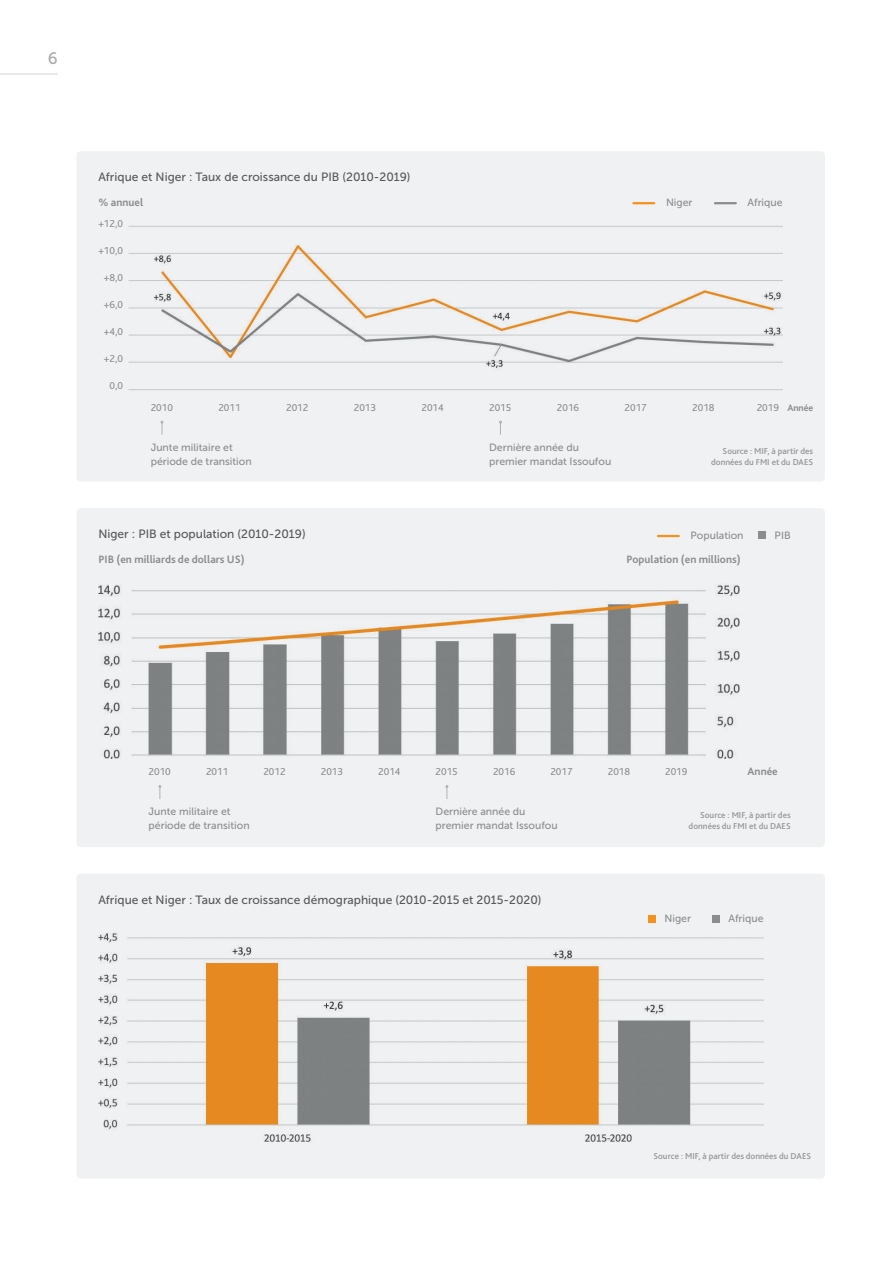
<style>
.page{position:relative;width:893px;height:1263px;background:#fff}
.page>*{position:absolute;margin:0;border:0;box-sizing:border-box;transform-origin:0 0}
.t1{font:16.5px "Museo Sans 500";color:#a8a9ad}
.t2{font:12px "Museo Sans 500";color:#57585a}
.t3{font:700 11.25px "Bliss 2";color:#8a8c8f}
.t4{font:10.5px/13.5px "Museo Sans 500";color:#8a8c8f}
.t5{font:10.5px "Bliss 2";color:#8a8c8f}
.t6{font:700 9.75px "Bliss 2";letter-spacing:-.01em;color:#8a8c8f}
.t7{font:500 9px/10.8px "Bliss 2";color:#939598;text-align:right}
</style>
<div class="page">
<hr style="left:0;top:74px;width:58px;height:1px;background:#d1d2d4">
<div style="left:77px;top:874px;width:748px;height:304px;background:#f0f1f2;border-radius:4px"></div>
<img style="left:98px;top:933px;width:665px;height:209px">
<div style="left:648px;top:915px;width:8px;height:7px;background:#f6911e"></div>
<div style="left:712px;top:915px;width:8px;height:7px;background:#8a8c8f"></div>
<div style="left:77px;top:508px;width:748px;height:339px;background:#f0f1f2;border-radius:4px"></div>
<img style="left:98px;top:585px;width:642px;height:174px">
<div style="left:758px;top:531px;width:8px;height:8px;background:#8a8c8f"></div>
<hr style="left:658px;top:535px;width:21px;height:2px;background:#f6911e">
<svg style="left:445px;top:785px;width:3px;height:14px"></svg>
<div style="left:77px;top:151px;width:748px;height:331px;background:#f0f1f2;border-radius:4px"></div>
<img style="left:128px;top:226px;width:655px;height:164px">
<hr style="left:633px;top:202px;width:21px;height:2px;background:#f6911e">
<hr style="left:715px;top:202px;width:21px;height:2px;background:#8a8c8f">
<svg style="left:499px;top:421px;width:3px;height:14px"></svg>
<svg style="left:161px;top:421px;width:3px;height:14px"></svg>
<svg style="left:158px;top:785px;width:3px;height:14px"></svg>
<h1 class="t1" style="left:48px;top:49px;width:11px">6</h1>
<p class="t2" style="left:98px;top:171px;width:314px">Afrique et Niger : Taux de croissance du PIB (2010-2019)</p>
<p class="t5" style="left:98px;top:217px;width:26px">+12,0</p>
<p class="t3" style="left:98px;top:195px;width:46px">% annuel</p>
<p class="t5" style="left:98px;top:244px;width:26px">+10,0</p>
<p class="t5" style="left:104px;top:271px;width:21px">+8,0</p>
<p class="t5" style="left:104px;top:298px;width:21px">+6,0</p>
<p class="t5" style="left:104px;top:325px;width:21px">+4,0</p>
<p class="t5" style="left:104px;top:352px;width:21px">+2,0</p>
<p class="t5" style="left:110px;top:379px;width:15px">0,0</p>
<p class="t4" style="left:666px;top:196px;width:28px">Niger</p>
<p class="t4" style="left:747px;top:196px;width:37px">Afrique</p>
<p class="t5" style="left:151px;top:401px;width:24px">2010</p>
<p class="t5" style="left:218px;top:401px;width:24px">2011</p>
<p class="t5" style="left:286px;top:401px;width:24px">2012</p>
<p class="t5" style="left:354px;top:401px;width:24px">2013</p>
<p class="t5" style="left:421px;top:401px;width:24px">2014</p>
<p class="t5" style="left:489px;top:401px;width:24px">2015</p>
<p class="t5" style="left:557px;top:401px;width:24px">2016</p>
<p class="t5" style="left:625px;top:401px;width:24px">2017</p>
<p class="t5" style="left:692px;top:401px;width:24px">2018</p>
<p class="t5" style="left:757px;top:401px;width:24px">2019</p>
<p class="t6" style="left:787px;top:402px;width:27px">Année</p>
<p class="t4" style="left:151px;top:441px;width:103px">Junte militaire et période de transition</p>
<p class="t4" style="left:489px;top:441px;width:124px">Dernière année du premier mandat Issoufou</p>
<p class="t7" style="left:711px;top:445px;width:104px">Source : MIF, à partir des données du FMI et du DAES</p>
<p class="t2" style="left:98px;top:528px;width:209px">Niger : PIB et population (2010-2019)</p>
<p class="t4" style="left:690px;top:529px;width:55px">Population</p>
<p class="t4" style="left:775px;top:529px;width:18px">PIB</p>
<p class="t3" style="left:98px;top:552px;width:148px">PIB (en milliards de dollars US)</p>
<p class="t3" style="left:627px;top:552px;width:116px">Population (en millions)</p>
<p class="t3" style="left:747px;top:765px;width:32px">Année</p>
<p class="t7" style="left:689px;top:810px;width:104px">Source : MIF, à partir des données du FMI et du DAES</p>
<p class="t5" style="left:149px;top:765px;width:24px">2010</p>
<p class="t5" style="left:206px;top:765px;width:24px">2011</p>
<p class="t5" style="left:263px;top:765px;width:24px">2012</p>
<p class="t5" style="left:321px;top:765px;width:24px">2013</p>
<p class="t5" style="left:378px;top:765px;width:24px">2014</p>
<p class="t5" style="left:436px;top:765px;width:24px">2015</p>
<p class="t5" style="left:493px;top:765px;width:24px">2016</p>
<p class="t5" style="left:550px;top:765px;width:24px">2017</p>
<p class="t5" style="left:608px;top:765px;width:24px">2018</p>
<p class="t5" style="left:665px;top:765px;width:24px">2019</p>
<p class="t4" style="left:149px;top:805px;width:103px">Junte militaire et période de transition</p>
<p class="t4" style="left:436px;top:805px;width:124px">Dernière année du premier mandat Issoufou</p>
<p class="t2" style="left:98px;top:893px;width:445px">Afrique et Niger : Taux de croissance démographique (2010-2015 et 2015-2020)</p>
<p class="t4" style="left:664px;top:912px;width:28px">Niger</p>
<p class="t4" style="left:728px;top:912px;width:37px">Afrique</p>
<p class="t7" style="left:653px;top:1150px;width:159px">Source : MIF, à partir des données du DAES</p>
</div>
